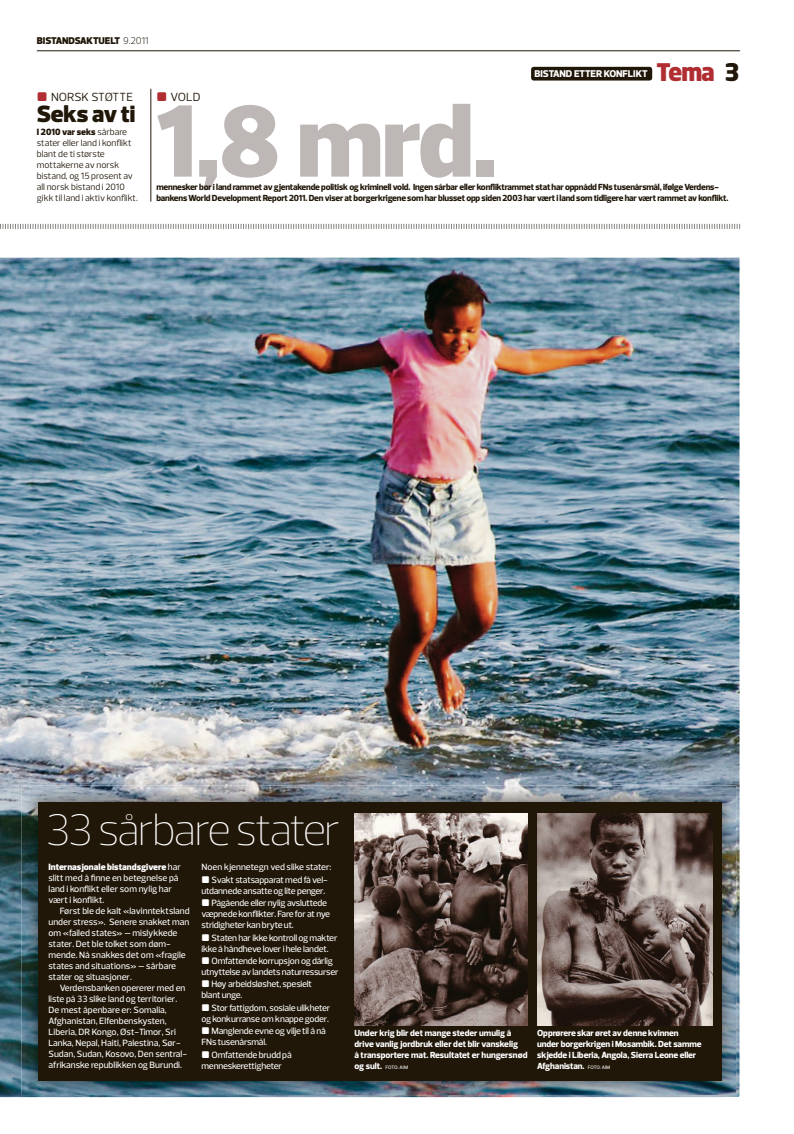
<style>
.page{position:relative;width:794px;height:1134px;background:#fff}
.page>*{position:absolute;margin:0;border:0;box-sizing:border-box;transform-origin:0 0}
.t1{font:900 104px "Prelo";color:#bdb7b6}
.t2{font:200 45px "Prelo";letter-spacing:-.055em;color:#fff}
.t3{font:900 24px "Prelo";letter-spacing:-.005em;color:#211709}
.t4{font:900 24px "Neo Sans Pro";color:#b02e31}
.t5{font:12px "Prelo";letter-spacing:-.005em;color:#211709}
.t6{font:12px "Distro II Bats";color:#b02e31}
.t7{font:900 10px "Prelo";letter-spacing:.035em;color:#211709}
.t8{font:800 10px "Prelo";color:#fff}
.t9{font:500 9.2px/11px "Prelo";color:#fff}
.t10{font:500 9.2px/11px "Prelo";letter-spacing:-.02em;color:#fff}
.t11{font:9.2px/11px "Prelo";color:#211709}
.t12{font:9.2px "Distro II Bats";color:#fff}
.t13{font:800 9px/11px "Prelo";letter-spacing:-.02em;color:#211709}
.t14{font:800 9px/11px "Prelo";letter-spacing:-.01em;color:#fff}
.t15{font:500 5px "Prelo";color:#fff}
.s1{font-weight:300}
.s2{font-family:"Distro II Bats";color:#b02e31}
.s3{font-weight:900}
.s4{color:#211709}
.s5{font-family:"Distro II Bats";font-weight:400}
.s6{font-weight:800;font-size:9px}
.s7{font-weight:500;font-size:5px}
</style>
<div class="page">
<svg style="left:0;top:223px;width:740px;height:6px"></svg>
<div style="left:531px;top:67px;width:121px;height:14px;background:#211709;border-radius:3px"></div>
<hr style="left:37px;top:51px;width:703px;height:1px;background:#211709">
<img style="left:0;top:258px;width:739px;height:839px">
<img style="left:21px;top:785px;width:190px;height:187px">
<img style="left:211px;top:785px;width:210px;height:17px">
<img style="left:421px;top:785px;width:175px;height:17px">
<img style="left:596px;top:785px;width:140px;height:310px">
<img style="left:21px;top:972px;width:173px;height:123px">
<img style="left:442px;top:1080px;width:175px;height:15px">
<img style="left:194px;top:1080px;width:248px;height:15px">
<div style="left:38px;top:802px;width:683px;height:278px;background:#211709"></div>
<hr style="left:151px;top:89px;width:1px;height:113px;background:#211709">
<img style="left:354px;top:813px;width:173px;height:213px">
<img style="left:537px;top:813px;width:176px;height:213px">
<p class="t7" style="left:37px;top:35px;width:113px">Bistandsaktuelt <span class="s1">9.2011</span></p>
<h3 class="t5" style="left:37px;top:89px;width:98px"><span class="s2">]</span> NORSK STØTTE</h3>
<h3 class="t3" style="left:37px;top:99px;width:100px">seks av ti</h3>
<p class="t11" style="left:37px;top:126px;width:103px"><span class="s3">i 2010 var seks</span> sårbare stater eller land i konflikt blant de ti største mottakerne av norsk bistand, og 15 prosent av all norsk bistand i 2010 gikk til land i aktiv konflikt.</p>
<h3 class="t6" style="left:49px;top:90px;width:8px">]</h3>
<p class="t8" style="left:534px;top:68px;width:115px">Bistand etter konflikt</p>
<h3 class="t4" style="left:656px;top:56px;width:85px">Tema <span class="s4">3</span></h3>
<h3 class="t5" style="left:156px;top:89px;width:46px"><span class="s2">]</span> VOLD</h3>
<h1 class="t1" style="left:156px;top:78px;width:342px">1,8 mrd.</h1>
<h3 class="t6" style="left:168px;top:89px;width:8px">]</h3>
<p class="t13" style="left:156px;top:182px;width:573px">mennesker bor i land rammet av gjentakende politisk og kriminell vold. ingen sårbar eller konfliktrammet stat har oppnådd fns tusenårsmål, ifølge Verdens&shy;bankens World development report 2011. den viser at borgerkrigene som har blusset opp siden 2003 har vært i land som tidligere har vært rammet av konflikt.</p>
<h2 class="t2" style="left:45px;top:802px;width:297px">33 sårbare stater</h2>
<p class="t9" style="left:48px;top:862px;width:134px"><span class="s3">internasjonale bistandsgivere</span> har slitt med å finne en betegnelse på land i konflikt eller som nylig har vært i konflikt.</p>
<p class="t9" style="left:48px;top:906px;width:143px;text-indent:11px">Først ble de kalt «lavinntektsland under stress». Senere snakket man om «failed states» – mislykkede stater. Det ble tolket som døm&shy;mende. Nå snakkes det om «fragile states and situations» – sårbare stater og situasjoner.</p>
<p class="t9" style="left:48px;top:983px;width:140px;text-indent:11px">Verdensbanken opererer med en liste på 33 slike land og territorier.<br>De mest åpenbare er: Somalia, Afghanistan, Elfenbenskysten, Liberia, DR Kongo, Øst-timor, Sri Lanka, Nepal, Haiti, Palestina, Sør-Sudan, Sudan, Kosovo, Den sentral&shy;afrikanske republikken og Burundi.</p>
<p class="t9" style="left:201px;top:862px;width:131px">Noen kjennetegn ved slike stater:</p>
<p class="t12" style="left:210px;top:874px;width:6px">]</p>
<p class="t10" style="left:201px;top:874px;width:128px"><span class="s5">]</span>Svakt statsapparat med få vel&shy;utdannede ansatte og lite penger.</p>
<p class="t10" style="left:201px;top:898px;width:130px"><span class="s5">]</span>Pågående eller nylig avsluttede væpnede konflikter. Fare for at nye stridigheter kan bryte ut.</p>
<p class="t12" style="left:210px;top:932px;width:6px">]</p>
<p class="t10" style="left:201px;top:932px;width:137px"><span class="s5">]</span>Staten har ikke kontroll og makter ikke å håndheve lover i hele landet.</p>
<p class="t12" style="left:210px;top:955px;width:6px">]</p>
<p class="t10" style="left:201px;top:955px;width:139px"><span class="s5">]</span>omfattende korrupsjon og dårlig utnyttelse av landets naturressurser</p>
<p class="t10" style="left:201px;top:979px;width:112px"><span class="s5">]</span>Høy arbeidsløshet, spesielt blant unge.</p>
<p class="t12" style="left:210px;top:1002px;width:6px">]</p>
<p class="t10" style="left:201px;top:1002px;width:130px"><span class="s5">]</span>Stor fattigdom, sosiale ulikheter og konkurranse om knappe goder.</p>
<p class="t10" style="left:201px;top:1026px;width:126px"><span class="s5">]</span>Manglende evne og vilje til å nå<br>FNs tusenårsmål.</p>
<p class="t12" style="left:210px;top:1049px;width:6px">]</p>
<p class="t10" style="left:201px;top:1049px;width:92px"><span class="s5">]</span>omfattende brudd på menneskerettigheter</p>
<p class="t14" style="left:354px;top:1027px;width:174px">Under krig blir det mange steder umulig å drive vanlig jordbruk eller det blir vanskelig<br>å transportere mat. resultatet er hungersnød</p>
<p class="t15" style="left:354px;top:1064px;width:55px"><span class="s6">og sult.</span> Foto: AIM</p>
<p class="t14" style="left:537px;top:1027px;width:166px">opprørere skar øret av denne kvinnen under borgerkrigen i Mosambik. det samme skjedde i liberia, angola, sierra leone eller afghanistan. <span class="s7">Foto: AIM</span></p>
</div>
